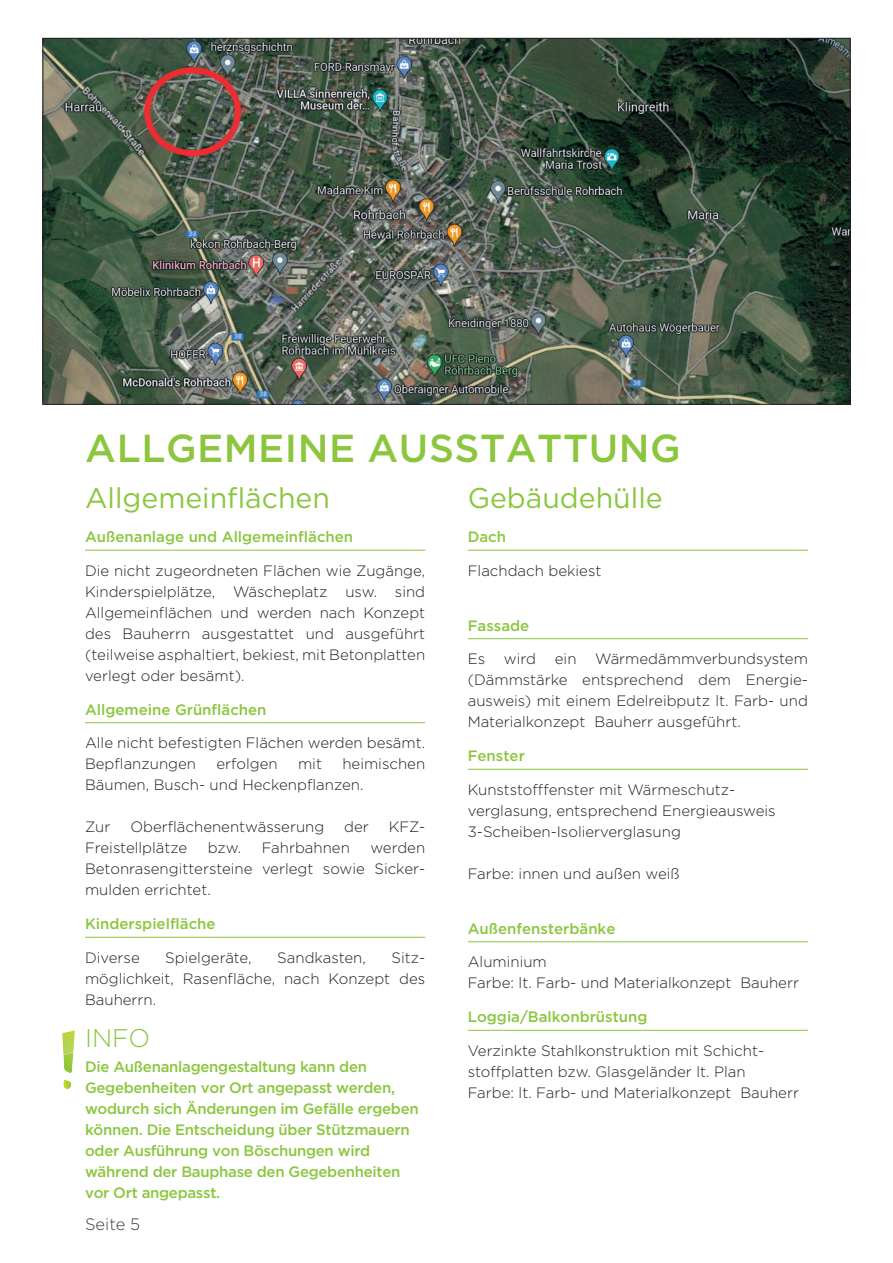
<style>
.page{position:relative;width:893px;height:1263px;background:#fff}
.page>*{position:absolute;margin:0;border:0;box-sizing:border-box;transform-origin:0 0}
.t1{font:500 39px "Gotham";letter-spacing:.015em;color:#8bc63e}
.t2{font:28.5px "Gotham";color:#8bc63e}
.t3{font:300 25.5px "Gotham";color:#8bc63e}
.t4{font:300 16.5px "Gotham";color:#3e3e3f}
.t5{font:300 15px/21px "Gotham";color:#231f20}
.t6{font:500 15px/21px "Gotham";letter-spacing:-.02em;color:#8bc63e}
.t7{font:500 15px "Gotham";color:#8bc63e}
</style>
<div class="page">
<hr style="left:85px;top:550px;width:340px;height:1px;background:#8bc63e">
<hr style="left:85px;top:722px;width:340px;height:1px;background:#8bc63e">
<hr style="left:85px;top:937px;width:340px;height:1px;background:#8bc63e">
<hr style="left:468px;top:550px;width:340px;height:1px;background:#8bc63e">
<hr style="left:468px;top:638px;width:340px;height:1px;background:#8bc63e">
<hr style="left:468px;top:769px;width:340px;height:1px;background:#8bc63e">
<hr style="left:468px;top:941px;width:340px;height:1px;background:#8bc63e">
<hr style="left:468px;top:1030px;width:340px;height:1px;background:#8bc63e">
<svg style="left:63px;top:1054px;width:10px;height:19px"></svg>
<img style="left:62px;top:1030px;width:13px;height:24px">
<svg style="left:63px;top:1080px;width:8px;height:9px"></svg>
<img style="left:45px;top:40px;width:803px;height:363px">
<h1 class="t1" style="left:85px;top:431px;width:597px">ALLGEMEINE AUSSTATTUNG</h1>
<h2 class="t2" style="left:85px;top:485px;width:246px">Allgemeinflächen</h2>
<p class="t7" style="left:85px;top:530px;width:270px">Außenanlage und Allgemeinflächen</p>
<p class="t5" style="left:85px;top:560px;width:342px;text-align:justify">Die nicht zugeordneten Flächen wie Zugänge, Kinderspielplätze, Wäscheplatz usw. sind Allgemeinflächen und werden nach Konzept des Bauherrn ausgestattet und ausgeführt (teilweise asphaltiert, bekiest, mit Betonplatten verlegt oder besämt).</p>
<p class="t7" style="left:85px;top:703px;width:183px">Allgemeine Grünflächen</p>
<p class="t5" style="left:85px;top:733px;width:342px">Alle nicht befestigten Flächen werden besämt.<br>Bepflanzungen</p>
<p class="t5" style="left:216px;top:754px;width:63px">erfolgen</p>
<p class="t5" style="left:298px;top:754px;width:25px">mit</p>
<p class="t5" style="left:85px;top:754px;width:342px;text-indent:257px">heimischen<br>Bäumen, Busch- und Heckenpflanzen.</p>
<p class="t5" style="left:85px;top:817px;width:27px">Zur</p>
<p class="t5" style="left:130px;top:817px;width:195px">Oberflächenentwässerung</p>
<p class="t5" style="left:344px;top:817px;width:26px">der</p>
<p class="t5" style="left:389px;top:817px;width:38px">KFZ-</p>
<p class="t5" style="left:85px;top:838px;width:104px">Freistellplätze</p>
<p class="t5" style="left:208px;top:838px;width:35px">bzw.</p>
<p class="t5" style="left:262px;top:838px;width:90px">Fahrbahnen</p>
<p class="t5" style="left:85px;top:838px;width:342px;text-align:justify;text-indent:285px">werden Betonrasengittersteine verlegt sowie Sicker&shy;mulden errichtet.</p>
<p class="t7" style="left:85px;top:917px;width:132px">Kinderspielfläche</p>
<p class="t5" style="left:85px;top:947px;width:56px">Diverse</p>
<p class="t5" style="left:165px;top:947px;width:88px">Spielgeräte,</p>
<p class="t5" style="left:277px;top:947px;width:90px">Sandkasten,</p>
<p class="t5" style="left:85px;top:947px;width:342px;text-align:justify;text-indent:306px">Sitz&shy;möglichkeit, Rasenfläche, nach Konzept des Bauherrn.</p>
<h3 class="t3" style="left:85px;top:1025px;width:67px">INFO</h3>
<p class="t6" style="left:85px;top:1057px;width:335px">Die Außenanlagengestaltung kann den Gegebenheiten vor Ort angepasst werden, wodurch sich Änderungen im Gefälle ergeben können. Die Entscheidung über Stützmauern oder Ausführung von Böschungen wird während der Bauphase den Gegebenheiten vor Ort angepasst.</p>
<p class="t4" style="left:85px;top:1216px;width:57px">Seite 5</p>
<h2 class="t2" style="left:468px;top:485px;width:196px">Gebäudehülle</h2>
<p class="t6" style="left:468px;top:527px;width:40px">Dach</p>
<p class="t5" style="left:468px;top:560px;width:135px">Flachdach bekiest</p>
<p class="t7" style="left:468px;top:619px;width:63px">Fassade</p>
<p class="t5" style="left:468px;top:649px;width:342px;text-align:justify">Es wird ein Wärmedämmverbundsystem (Dämm stärke entsprechend dem Energie&shy;ausweis) mit einem Edelreibputz lt. Farb- und Materialkonzept Bauherr ausgeführt.</p>
<p class="t7" style="left:468px;top:749px;width:59px">Fenster</p>
<p class="t5" style="left:468px;top:779px;width:309px">Kunststofffenster mit Wärmeschutz&shy;verglasung, entsprechend Energieausweis<br>3-Scheiben-Isolier verglasung</p>
<p class="t5" style="left:468px;top:863px;width:214px">Farbe: innen und außen weiß</p>
<p class="t7" style="left:468px;top:922px;width:149px">Außenfensterbänke</p>
<p class="t5" style="left:468px;top:952px;width:333px">Aluminium<br>Farbe: lt. Farb- und Materialkonzept Bauherr</p>
<p class="t7" style="left:468px;top:1010px;width:181px">Loggia/Balkonbrüstung</p>
<p class="t5" style="left:468px;top:1040px;width:333px">Verzinkte Stahlkonstruktion mit Schicht&shy;stoff platten bzw. Glasgeländer lt. Plan<br>Farbe: lt. Farb- und Materialkonzept Bauherr</p>
</div>
